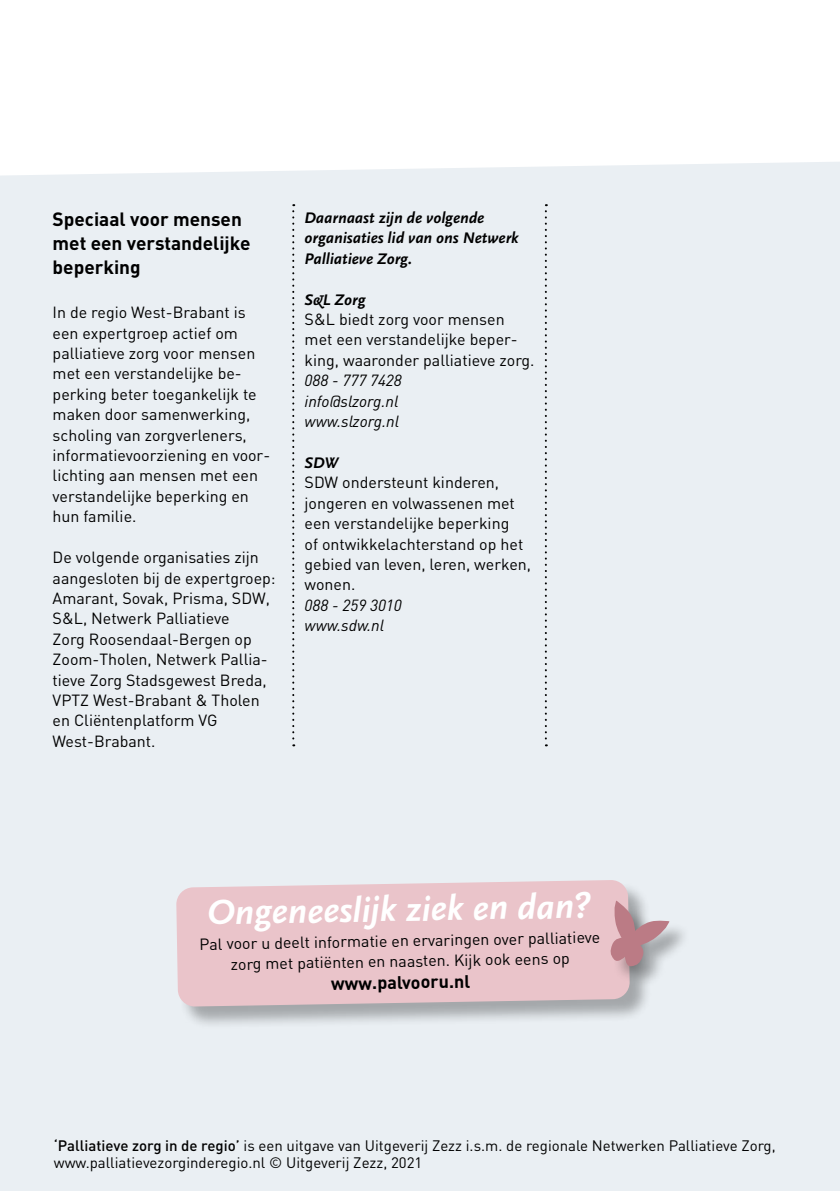
<style>
.page{position:relative;width:840px;height:1191px;background:#fff}
.page>*{position:absolute;margin:0;border:0;box-sizing:border-box;transform-origin:0 0}
.t1{font:italic 700 36px "Scala Sans LF";color:#fff}
.t2{font:700 19px/24px "DINOT";color:#000}
.t3{font:700 18px "DINOT";color:#000}
.t4{font:16px/20.4px "DINOT";color:#000}
.t5{font:italic 700 16px/20.4px "Scala Sans LF";color:#000}
.t6{font:italic 16px/20.4px "DINOT";color:#000}
.t7{font:15px/17px "DINOT";color:#000}
.s1{font-weight:500}
</style>
<div class="page">
<div style="left:0;top:0;width:839px;height:1191px;background:#eaeff3"></div>
<div style="left:0;top:0;width:839px;height:175px;background:#fff"></div>
<div style="left:178px;top:881px;width:473px;height:148px;background:#000;opacity:.3"></div>
<div style="left:176px;top:880px;width:453px;height:126px;background:#eac4ca"></div>
<div style="left:612px;top:903px;width:78px;height:85px;background:#000;opacity:.3"></div>
<svg style="left:609px;top:900px;width:60px;height:67px"></svg>
<svg style="left:292px;top:204px;width:2px;height:542px"></svg>
<svg style="left:544px;top:204px;width:2px;height:542px"></svg>
<p class="t2" style="left:53px;top:206px;width:199px">Speciaal voor mensen met een verstandelijke beperking</p>
<p class="t4" style="left:53px;top:301px;width:219px">In de regio West-Brabant is een expertgroep actief om palliatieve zorg voor mensen met een verstandelijke be&shy;perking beter toegankelijk te maken door samenwerking, scholing van zorgverleners, informatievoorziening en voor&shy;lichting aan mensen met een verstandelijke beperking en hun familie.</p>
<p class="t4" style="left:53px;top:546px;width:224px">De volgende organisaties zijn aangesloten bij de expertgroep:<br>Amarant, Sovak, Prisma, SDW,<br>S&amp;L, Netwerk Palliatieve<br>Zorg Roosendaal-Bergen op<br>Zoom-Tholen, Netwerk Pallia&shy;tieve Zorg Stadsgewest Breda,<br>VPTZ West-Brabant &amp; Tholen en Cliëntenplatform VG<br>West-Brabant.</p>
<p class="t5" style="left:304px;top:208px;width:215px">Daarnaast zijn de volgende organisaties lid van ons Netwerk<br>Palliatieve Zorg.</p>
<p class="t5" style="left:304px;top:290px;width:62px">S&amp;L Zorg</p>
<p class="t4" style="left:304px;top:308px;width:231px">S&amp;L biedt zorg voor mensen met een verstandelijke beper&shy;king, waaronder palliatieve zorg.</p>
<p class="t6" style="left:304px;top:369px;width:99px">088 - 777 7428 info@slzorg.nl www.slzorg.nl</p>
<p class="t5" style="left:304px;top:453px;width:35px">SDW</p>
<p class="t4" style="left:304px;top:471px;width:228px">SDW ondersteunt kinderen, jongeren en volwassenen met een verstandelijke beperking<br>of ontwikkelachterstand op het gebied van leven, leren, werken, wonen.</p>
<p class="t6" style="left:304px;top:594px;width:99px">088 - 259 3010 www.sdw.nl</p>
<h1 class="t1" style="left:207px;top:893px;width:385px;rotate:-1deg">Ongeneeslijk ziek en dan?</h1>
<p class="t4" style="left:199px;top:933px;width:402px;text-align:center;rotate:-1deg">Pal voor u deelt informatie en ervaringen over palliatieve zorg met patiënten en naasten. Kijk ook eens op</p>
<p class="t3" style="left:331px;top:971px;width:140px;rotate:-1deg">www.palvooru.nl</p>
<p class="t7" style="left:54px;top:1136px;width:722px"><span class="s1">‘Palliatieve zorg in de regio’</span> is een uitgave van Uitgeverij Zezz i.s.m. de regionale Netwerken Palliatieve Zorg, www.palliatievezorginderegio.nl © Uitgeverij Zezz, 2021</p>
</div>
